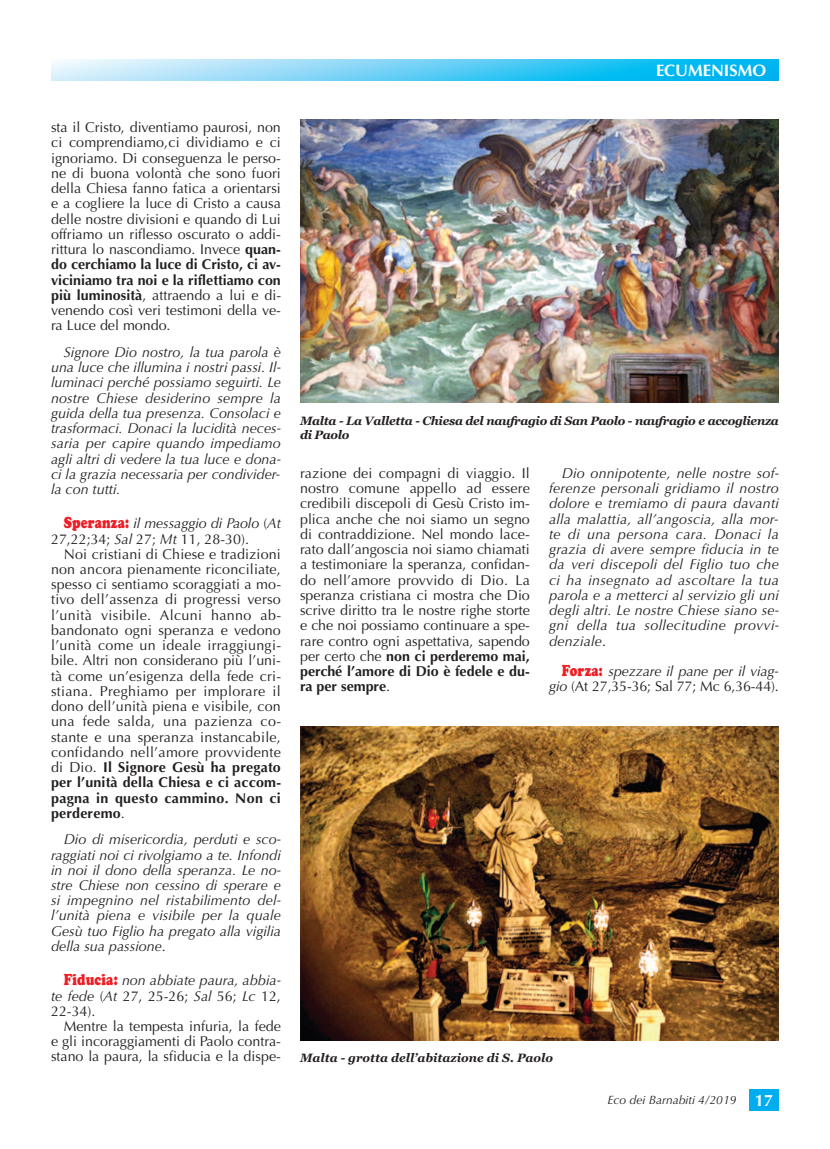
<style>
.page{position:relative;width:830px;height:1149px;background:#fff}
.page>*{position:absolute;margin:0;border:0;box-sizing:border-box;transform-origin:0 0}
.t1{font:700 16.5px "Optima";color:#fff}
.t2{font:14.25px/15.1px "Optima";color:#231f20;text-align:justify}
.t3{font:italic 14.25px/15.1px "Optima";color:#231f20;text-align:justify}
.t4{font:italic 700 12px/14.2px "Georgia";letter-spacing:-.025em;color:#231f20}
.t5{font:italic 700 12px "Georgia";color:#231f20}
.t6{font:italic 12px "Optima";color:#231f20}
.s1{font-weight:700}
.s2{font-family:"Cooper";font-weight:900;font-style:normal;font-size:16.65px;color:#ee1d23}
.s3{font-family:"Cooper";font-weight:900;font-style:normal;font-size:17.1px;color:#ee1d23}
.s4{font-style:normal}
.s5{font-family:"Cooper";font-weight:900;font-size:16.65px;color:#ee1d23}
.s6{font-style:italic}
.s7{font-weight:700;font-style:normal;font-size:16.5px;color:#fff}
</style>
<div class="page">
<svg style="left:51px;top:60px;width:727px;height:21px;background:#65d0f5"></svg>
<div style="left:748px;top:1089px;width:30px;height:21px;background:#00aeef"></div>
<img style="left:300px;top:119px;width:478px;height:283px">
<img style="left:300px;top:726px;width:478px;height:314px">
<p class="t2" style="left:51px;top:120px;width:231px">sta il Cristo, diventiamo paurosi, non ci comprendiamo,ci dividiamo e ci ignoriamo. Di conseguenza le perso&shy;ne di buona volontà che sono fuori della Chiesa fanno fatica a orientarsi e a cogliere la luce di Cristo a causa delle nostre divisioni e quando di Lui offriamo un riflesso oscurato o addi&shy;rittura lo nascondiamo. Invece <span class="s1">quan&shy;do cerchiamo la luce di Cristo, ci av&shy;viciniamo tra noi e la riflettiamo con più luminosità</span>, attraendo a lui e di&shy;venendo così veri testimoni della ve&shy;ra Luce del mondo.</p>
<p class="t3" style="left:51px;top:344px;width:231px;text-indent:13px">Signore Dio nostro, la tua parola è una luce che illumina i nostri passi. Il&shy;luminaci perché possiamo seguirti. Le nostre Chiese desiderino sempre la guida della tua presenza. Consolaci e trasformaci. Donaci la lucidità neces&shy;saria per capire quando impediamo agli altri di vedere la tua luce e dona&shy;ci la grazia necessaria per condivider&shy;la con tutti.</p>
<p class="t3" style="left:51px;top:516px;width:231px;text-indent:13px"><span class="s2">Speranza</span><span class="s3">:</span> il messaggio di Paolo <span class="s4">(</span>At<br><span class="s4">27,22;34;</span> Sal <span class="s4">27;</span> Mt <span class="s4">11, 28-30).</span></p>
<p class="t2" style="left:51px;top:546px;width:231px;text-indent:13px">Noi cristiani di Chiese e tradizioni non ancora pienamente riconciliate, spesso ci sentiamo scoraggiati a mo&shy;tivo dell’assenza di progressi verso l’unità visibile. Alcuni hanno ab&shy;bandonato ogni speranza e vedono l’unità come un ideale irraggiungi&shy;bile. Altri non considerano più l’uni&shy;tà come un’esigenza della fede cri&shy;stiana. Preghiamo per implorare il dono dell’unità piena e visibile, con una fede salda, una pazienza co&shy;stante e una speranza instancabile, confidando nell’amore provvidente di Dio. <span class="s1">Il Signore Gesù ha pregato per l’unità della Chiesa e ci accom&shy;pagna in questo cammino. Non ci perderemo</span>.</p>
<p class="t3" style="left:51px;top:831px;width:231px;text-indent:13px">Dio di misericordia, perduti e sco&shy;raggiati noi ci rivolgiamo a te. Infondi in noi il dono della speranza. Le no&shy;stre Chiese non cessino di sperare e si impegnino nel ristabilimento del&shy;l’unità piena e visibile per la quale Gesù tuo Figlio ha pregato alla vigilia della sua passione<span class="s4">.</span></p>
<p class="t3" style="left:51px;top:972px;width:231px;text-indent:13px"><span class="s2">Fiducia</span><span class="s3">:</span> non abbiate paura, abbia&shy;te fede <span class="s4">(</span>At <span class="s4">27, 25-26;</span> Sal <span class="s4">56;</span> Lc <span class="s4">12, 22-34).</span></p>
<p class="t2" style="left:51px;top:1018px;width:231px;text-indent:13px">Mentre la tempesta infuria, la fede e gli incoraggiamenti di Paolo contra&shy;stano la paura, la sfiducia e la dispe-</p>
<p class="t1" style="left:655px;top:61px;width:112px">ECUMENISMO</p>
<p class="t4" style="left:300px;top:413px;width:480px">Malta - La Valletta - Chiesa del naufragio di San Paolo - naufragio e accoglienza di Paolo</p>
<p class="t2" style="left:300px;top:465px;width:231px">razione dei compagni di viaggio. Il nostro comune appello ad essere credibili discepoli di Gesù Cristo im&shy;plica anche che noi siamo un segno di contraddizione. Nel mondo lace&shy;rato dall’angoscia noi siamo chiamati a testimoniare la speranza, confidan&shy;do nell’amore provvido di Dio. La speranza cristiana ci mostra che Dio scrive diritto tra le nostre righe storte e che noi possiamo continuare a spe&shy;rare contro ogni aspettativa, sapendo per certo che <span class="s1">non ci perderemo mai, perché l’amore di Dio è fedele e du&shy;ra per sempre</span>.</p>
<p class="t3" style="left:549px;top:465px;width:231px;text-indent:13px">Dio onnipotente, nelle nostre sof&shy;ferenze personali gridiamo il nostro dolore e tremiamo di paura davanti alla malattia, all’angoscia, alla mor&shy;te di una persona cara. Donaci la grazia di avere sempre fiducia in te da veri discepoli del Figlio tuo che ci ha insegnato ad ascoltare la tua parola e a metterci al servizio gli uni degli altri. Le nostre Chiese siano se&shy;gni della tua sollecitudine provvi&shy;denziale<span class="s4">.</span></p>
<p class="t2" style="left:549px;top:663px;width:231px;text-align:right"><span class="s5">Forza:</span> <span class="s6">spezzare il pane per il viag&shy;gio</span> (At 27,35-36; Sal 77; Mc 6,36-44).</p>
<p class="t5" style="left:300px;top:1050px;width:254px">Malta - grotta dell’abitazione di S. Paolo</p>
<p class="t6" style="left:607px;top:1092px;width:167px">Eco dei Barnabiti 4/2019 <span class="s7">17</span></p>
</div>
